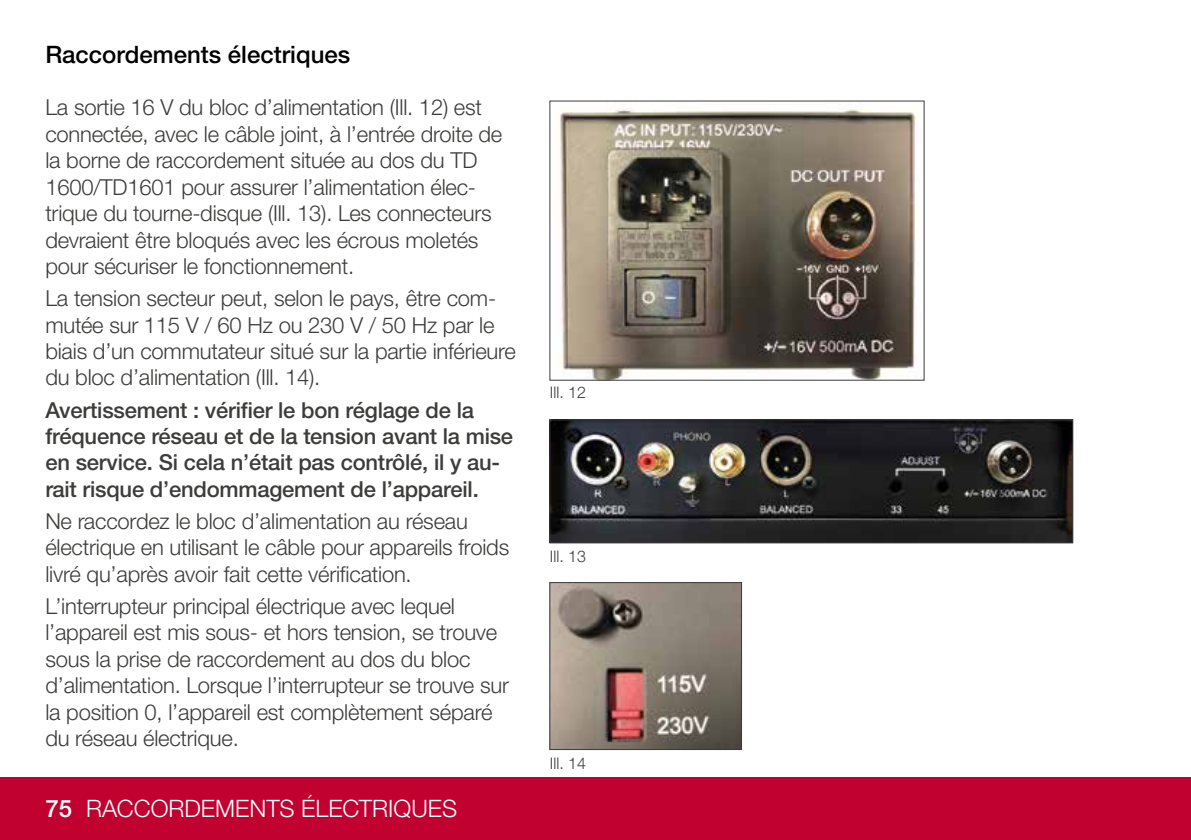
<style>
.page{position:relative;width:1191px;height:840px;background:#fff}
.page>*{position:absolute;margin:0;border:0;box-sizing:border-box;transform-origin:0 0}
.t1{font:300 24px "Helvetica Neue LTW1 G";color:#fff}
.t2{font:500 24px "Helvetica Neue LTW1 G";color:#000}
.t3{font:300 22px/26.4px "Helvetica Neue LTW1 G";letter-spacing:-.01em;color:#3c3c3b}
.t4{font:500 22px/26.4px "Helvetica Neue LTW1 G";letter-spacing:-.01em;color:#3c3c3b}
.t5{font:300 16px "Helvetica Neue LTW1 G";color:#3c3c3b}
.s1{font-weight:500}
</style>
<div class="page">
<div style="left:0;top:777px;width:1191px;height:62px;background:#c10230"></div>
<img style="left:556px;top:102px;width:363px;height:276px">
<img style="left:551px;top:421px;width:520px;height:120px">
<div style="left:549px;top:419px;width:524px;height:124px;border:1px solid #3c3c3b"></div>
<img style="left:551px;top:583px;width:189px;height:164px">
<div style="left:549px;top:581px;width:193px;height:168px;border:1px solid #3c3c3b"></div>
<p class="t2" style="left:45px;top:40px;width:306px">Raccordements électriques</p>
<p class="t3" style="left:45px;top:94px;width:458px">La sortie 16 V du bloc d’alimentation (Ill. 12) est connectée, avec le câble joint, à l’entrée droite de la borne de raccordement située au dos du TD 1600/TD1601 pour assurer l’alimentation élec&shy;trique du tourne-disque (Ill. 13). Les connecteurs devraient être bloqués avec les écrous moletés pour sécuriser le fonctionnement.</p>
<p class="t3" style="left:45px;top:285px;width:472px">La tension secteur peut, selon le pays, être com&shy;mutée sur 115 V / 60 Hz ou 230 V / 50 Hz par le biais d’un commutateur situé sur la partie inférieure du bloc d’alimentation (Ill. 14).</p>
<p class="t4" style="left:45px;top:396px;width:469px">Avertissement : vérifier le bon réglage de la fréquence réseau et de la tension avant la mise en service. Si cela n’était pas contrôlé, il y au&shy;rait risque d’endommagement de l’appareil.</p>
<p class="t3" style="left:45px;top:507px;width:465px">Ne raccordez le bloc d’alimentation au réseau électrique en utilisant le câble pour appareils froids livré qu’après avoir fait cette vérification.</p>
<p class="t3" style="left:45px;top:592px;width:465px">L’interrupteur principal électrique avec lequel l’appareil est mis sous- et hors tension, se trouve sous la prise de raccordement au dos du bloc d’alimentation. Lorsque l’interrupteur se trouve sur la position 0, l’appareil est complètement séparé du réseau électrique.</p>
<p class="t1" style="left:45px;top:793px;width:413px"><span class="s1">75</span> RACCORDEMENTS ÉLECTRIQUES</p>
<p class="t5" style="left:550px;top:383px;width:38px">Ill. 12</p>
<p class="t5" style="left:550px;top:546px;width:38px">Ill. 13</p>
<p class="t5" style="left:550px;top:752px;width:38px">Ill. 14</p>
</div>
